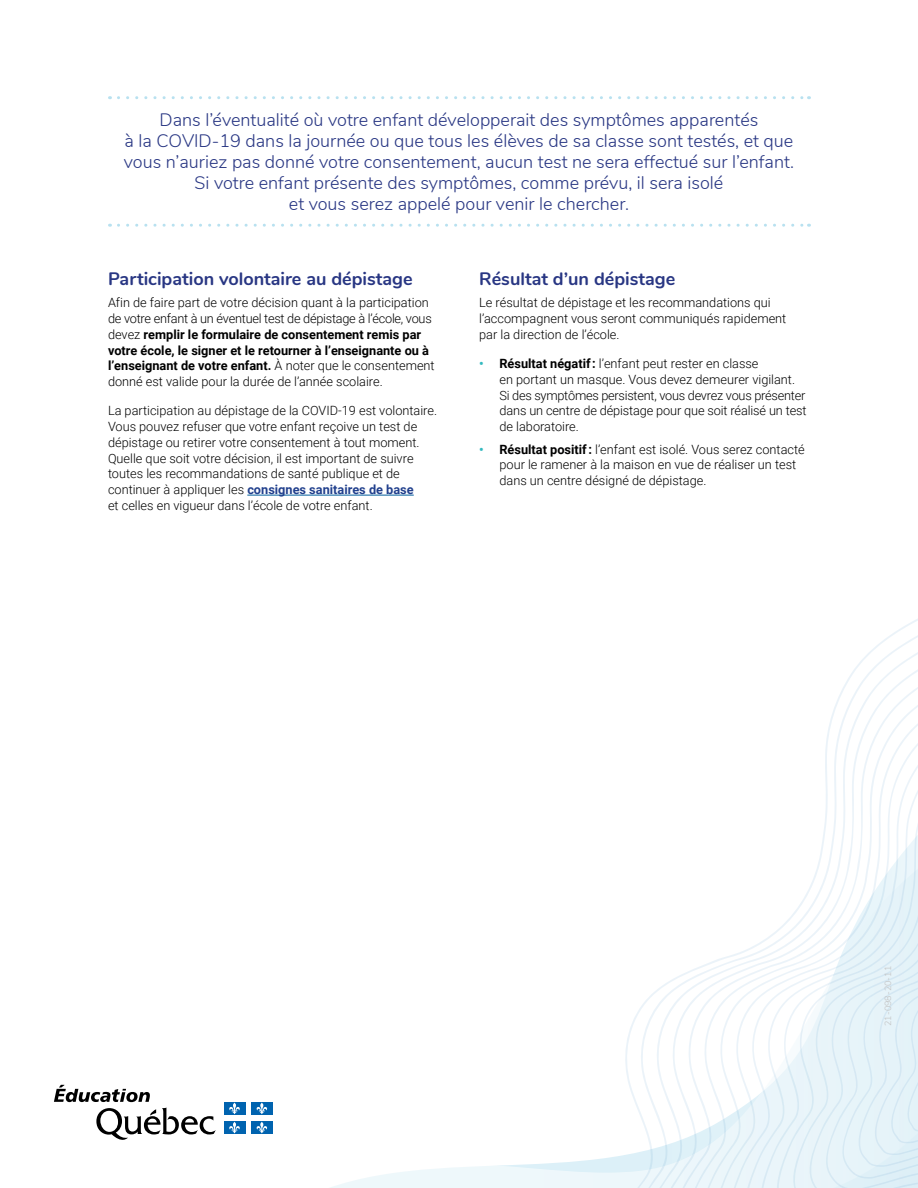
<style>
.page{position:relative;width:918px;height:1188px;background:#fff}
.page>*{position:absolute;margin:0;border:0;box-sizing:border-box;transform-origin:0 0}
.t1{font:300 18px/21px "Nunito";color:#283683;text-align:center}
.t2{font:700 18px "Nunito";color:#283683}
.t3{font:300 12.75px/15.8px "Roboto";color:#000001}
.t4{font:300 9px "Nunito";color:#c1c1c1}
.s1{font-weight:700}
.s2{font-weight:700;color:#21408d}
.s3{font-weight:700;color:#32b9bf}
</style>
<div class="page">
<svg style="left:330px;top:1159px;width:267px;height:29px"></svg>
<svg style="left:625px;top:1006px;width:17px;height:182px"></svg>
<svg style="left:642px;top:989px;width:16px;height:199px"></svg>
<svg style="left:658px;top:978px;width:17px;height:210px"></svg>
<svg style="left:675px;top:970px;width:16px;height:218px"></svg>
<svg style="left:691px;top:619px;width:227px;height:569px"></svg>
<svg style="left:708px;top:625px;width:210px;height:563px"></svg>
<svg style="left:724px;top:642px;width:194px;height:546px"></svg>
<svg style="left:741px;top:660px;width:177px;height:528px"></svg>
<svg style="left:757px;top:677px;width:161px;height:511px"></svg>
<svg style="left:774px;top:694px;width:144px;height:494px"></svg>
<svg style="left:790px;top:711px;width:128px;height:477px"></svg>
<svg style="left:807px;top:728px;width:111px;height:460px"></svg>
<svg style="left:825px;top:746px;width:93px;height:442px"></svg>
<hr style="left:247px;top:495px;width:167px;height:1px;background:#005d9c">
<svg style="left:118px;top:96px;width:691px;height:3px"></svg>
<svg style="left:118px;top:224px;width:691px;height:3px"></svg>
<img style="left:54px;top:1084px;width:219px;height:56px">
<p class="t1" style="left:124px;top:108px;width:672px">Dans l’éventualité où votre enfant développerait des symptômes apparentés<br>à la COVID-19 dans la journée ou que tous les élèves de sa classe sont testés, et que vous n’auriez pas donné votre consentement, aucun test ne sera effectué sur l’enfant.<br>Si votre enfant présente des symptômes, comme prévu, il sera isolé<br>et vous serez appelé pour venir le chercher.</p>
<h1 class="t2" style="left:108px;top:265px;width:306px">Participation volontaire au dépistage</h1>
<p class="t3" style="left:108px;top:295px;width:328px">Afin de faire part de votre décision quant à la participation de votre enfant à un éventuel test de dépistage à l’école, vous devez <span class="s1">remplir le formulaire de consentement remis par votre école, le signer et le retourner à l’enseignante ou à l’enseignant de votre enfant.</span> À noter que le consentement donné est valide pour la durée de l’année scolaire.</p>
<p class="t3" style="left:108px;top:403px;width:331px">La participation au dépistage de la COVID-19 est volontaire.<br>Vous pouvez refuser que votre enfant reçoive un test de dépistage ou retirer votre consentement à tout moment.<br>Quelle que soit votre décision, il est important de suivre toutes les recommandations de santé publique et de continuer à appliquer les <span class="s2">consignes sanitaires de base<br></span>et celles en vigueur dans l’école de votre enfant.</p>
<h1 class="t2" style="left:479px;top:265px;width:198px">Résultat d’un dépistage</h1>
<p class="t3" style="left:479px;top:295px;width:309px">Le résultat de dépistage et les recommandations qui l’accompagnent vous seront communiqués rapidement par la direction de l’école.</p>
<p class="t3" style="left:500px;top:355px;width:309px;text-indent:-20px"><span class="s3">•</span> <span class="s1">Résultat négatif :</span> l’enfant peut rester en classe<br>en portant un masque. Vous devez demeurer vigilant.<br>Si des symptômes persistent, vous devrez vous présenter dans un centre de dépistage pour que soit réalisé un test de laboratoire.</p>
<p class="t3" style="left:500px;top:441px;width:307px;text-indent:-20px"><span class="s3">•</span> <span class="s1">Résultat positif :</span> l’enfant est isolé. Vous serez contacté pour le ramener à la maison en vue de réaliser un test dans un centre désigné de dépistage.</p>
<p class="t4" style="left:881px;top:1026px;width:61px;rotate:-90deg">21-098-20-11</p>
</div>
